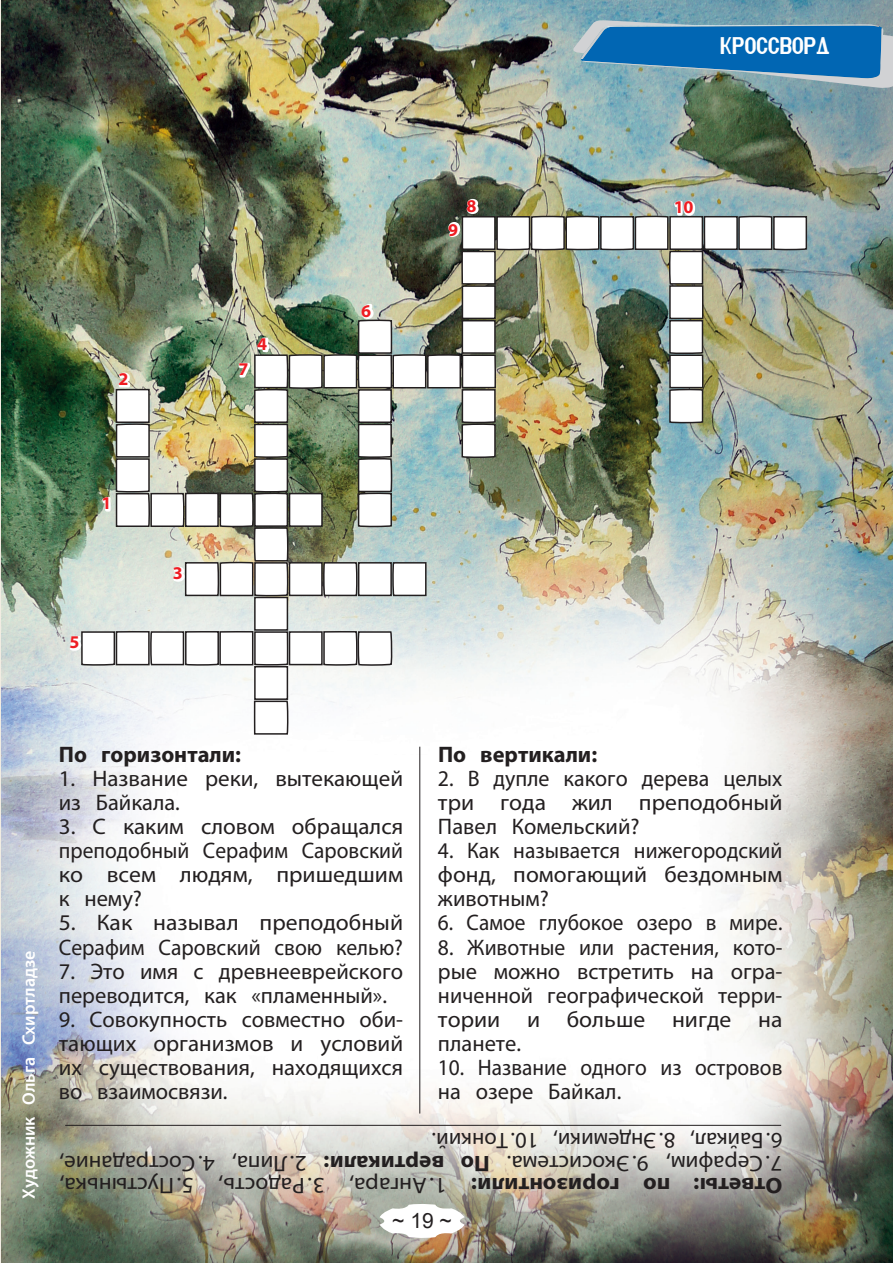
<style>
.page{position:relative;width:893px;height:1263px;background:#fff}
.page>*{position:absolute;margin:0;border:0;box-sizing:border-box;transform-origin:0 0}
.t1{font:24px "Azbuka Fixed";letter-spacing:.005em;color:#fff;scale:.85 1}
.t2{font:22.5px/24px "Myriad Pro";color:#231f20}
.t3{font:22.5px/24px "Myriad Pro";color:#231f20;text-align:justify;scale:.96 1}
.t4{font:22.5px/24px "Myriad Pro";color:#231f20;scale:1.05 1}
.t5{font:22.5px/24px "Myriad Pro";color:#231f20;scale:.95 1}
.t6{font:700 22.5px "Myriad Pro";color:#231f20}
.t7{font:700 22.5px "Myriad Pro";color:#231f20;scale:1.05 1}
.t8{font:21px "Arial";color:#231f20}
.t9{font:600 18px "Myriad Pro";color:#fff}
.t10{font:700 18px "Myriad Pro";color:#ee1d23}
</style>
<div class="page">
<hr style="left:0;top:0;width:3px;height:1263px;background:#f1ece2">
<img style="left:1px;top:0;width:892px;height:1263px">
<div style="left:254px;top:666px;width:34px;height:34px;background:#fff;border:2px solid #231f20"></div>
<svg style="left:322px;top:630px;width:71px;height:36px"></svg>
<svg style="left:253px;top:700px;width:36px;height:36px"></svg>
<div style="left:254px;top:597px;width:34px;height:34px;background:#fff;border:2px solid #231f20"></div>
<div style="left:289px;top:631px;width:34px;height:34px;background:#fff;border:2px solid #231f20"></div>
<svg style="left:68px;top:630px;width:221px;height:36px"></svg>
<img style="left:100px;top:197px;width:708px;height:400px">
<hr style="left:65px;top:1125px;width:716px;height:1px;background:#231f20">
<hr style="left:420px;top:747px;width:1px;height:366px;background:#231f20">
<svg style="left:380px;top:1203px;width:85px;height:36px"></svg>
<svg style="left:573px;top:20px;width:320px;height:69px;background:#4085b3"></svg>
<p class="t1" style="left:720px;top:33px;width:131px">Кроссворд</p>
<p class="t10" style="left:118px;top:367px;width:11px">2</p>
<p class="t10" style="left:238px;top:357px;width:11px">7</p>
<p class="t10" style="left:257px;top:332px;width:11px">4</p>
<p class="t10" style="left:361px;top:299px;width:11px">6</p>
<p class="t10" style="left:448px;top:218px;width:11px">9</p>
<p class="t10" style="left:466px;top:194px;width:11px">8</p>
<p class="t10" style="left:674px;top:195px;width:21px">10</p>
<p class="t10" style="left:102px;top:491px;width:11px">1</p>
<p class="t10" style="left:70px;top:630px;width:11px">5</p>
<p class="t10" style="left:173px;top:561px;width:11px">3</p>
<p class="t9" style="left:17px;top:1199px;width:250px;rotate:-90deg">Художник Ольга Схиртладзе</p>
<p class="t6" style="left:59px;top:740px;width:184px">По горизонтали:</p>
<p class="t2" style="left:59px;top:766px;width:346px">1. Название реки, вытекающей из Байкала.</p>
<p class="t2" style="left:59px;top:814px;width:346px;text-align:justify">3. С каким словом обращался преподобный Серафим Саровский ко всем людям, пришедшим к нему?</p>
<p class="t4" style="left:59px;top:910px;width:329px">5. Как называл преподобный<br>Серафим Саровский свою келью?</p>
<p class="t2" style="left:59px;top:958px;width:346px">7. Это имя с древнееврейского переводится, как «пламенный».</p>
<p class="t2" style="left:59px;top:1006px;width:346px;text-align:justify">9. Совокупность совместно оби&shy;тающих организмов и условий их существования, находящихся во взаимосвязи.</p>
<p class="t6" style="left:438px;top:740px;width:161px">По вертикали:</p>
<p class="t2" style="left:438px;top:766px;width:346px;text-align:justify">2. В дупле какого дерева целых три года жил преподобный Павел Комельский?</p>
<p class="t3" style="left:438px;top:838px;width:360px">4. Как называется нижегородский фонд, помогающий бездомным животным?</p>
<p class="t5" style="left:438px;top:910px;width:364px">6. Самое глубокое озеро в мире.</p>
<p class="t3" style="left:438px;top:934px;width:360px">8. Животные или растения, кото&shy;рые можно встретить на огра&shy;ниченной географической терри&shy;тории и больше нигде на планете.</p>
<p class="t5" style="left:438px;top:1054px;width:364px">10. Название одного из островов на озере Байкал.</p>
<p class="t2" style="left:782px;top:1175px;width:352px;line-height:22.5px;rotate:-180deg">7.Серафим, 9. Экосистема.<br>6.Байкал, 8. Эндемики, 10. Тонкий.</p>
<p class="t2" style="left:307px;top:1175px;width:249px;rotate:-180deg">2. Липа, 4.Сострадание,</p>
<p class="t6" style="left:490px;top:1178px;width:167px;rotate:-180deg">П о вертикали:</p>
<p class="t4" style="left:447px;top:1198px;width:370px;rotate:-180deg">1. Ангара, 3.Радость, 5. Пустынька,</p>
<p class="t7" style="left:782px;top:1200px;width:298px;rotate:-180deg">Ответы: по горизонтили:</p>
<p class="t8" style="left:392px;top:1206px;width:61px">~ 19 ~</p>
</div>
